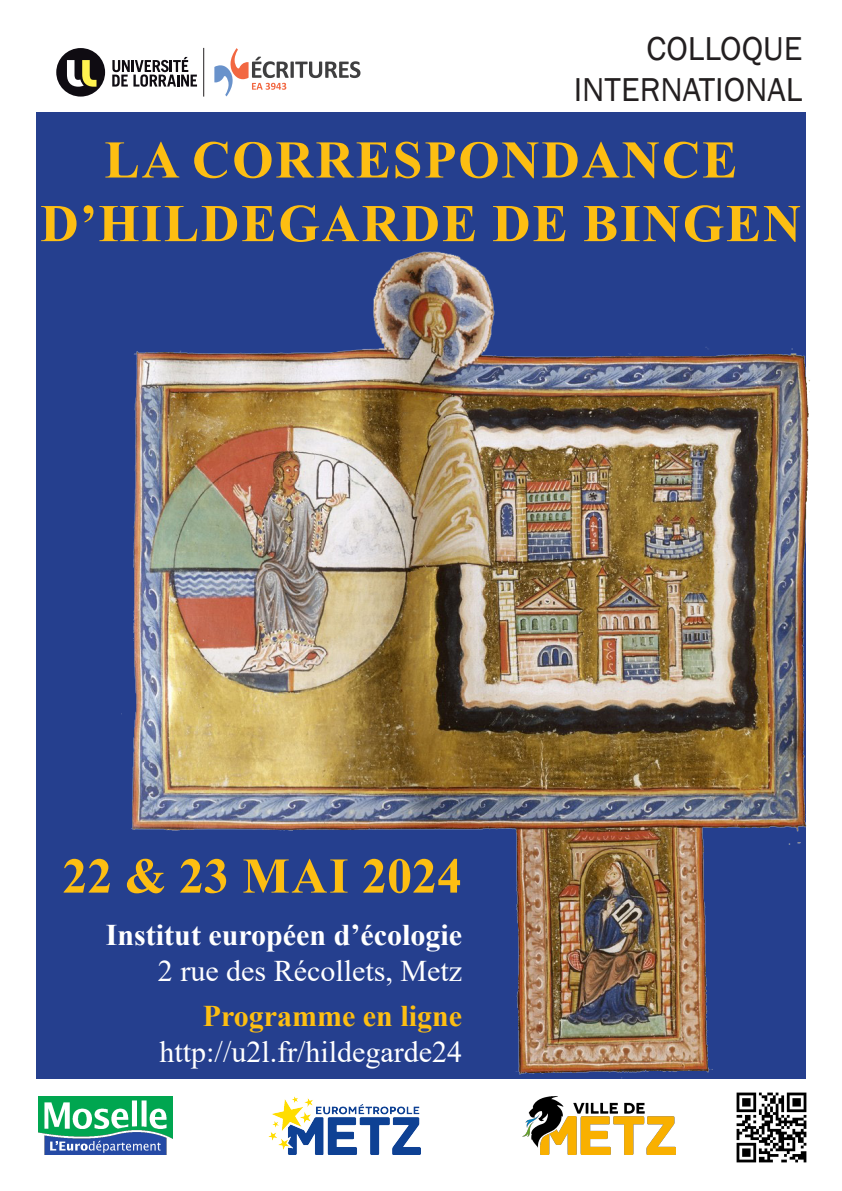
<style>
.page{position:relative;width:842px;height:1191px;background:#fff}
.page>*{position:absolute;margin:0;border:0;box-sizing:border-box;transform-origin:0 0}
.t1{font:700 53px/63.6px "Times New Roman";letter-spacing:.035em;color:#fdbe12;text-align:center}
.t2{font:700 50px "Times New Roman";color:#fdbe12}
.t3{font:34px "Franklin Gothic";color:#231f20}
.t4{font:30px "Times New Roman";color:#fff}
.t5{font:700 30px "Times New Roman";color:#fff}
.t6{font:700 30px "Times New Roman";color:#fdbe12}
</style>
<div class="page">
<div style="left:36px;top:112px;width:770px;height:967px;background:#253f8e"></div>
<img style="left:121px;top:251px;width:689px;height:886px">
<svg style="left:112px;top:57px;width:85px;height:30px"></svg>
<div style="left:56px;top:48px;width:49px;height:49px;background:#0f0c12;border-radius:50%"></div>
<svg style="left:67px;top:60px;width:30px;height:27px"></svg>
<hr style="left:203px;top:48px;width:1px;height:49px;background:#231f20">
<svg style="left:214px;top:48px;width:146px;height:48px"></svg>
<img style="left:39px;top:1096px;width:134px;height:59px">
<img style="left:523px;top:1096px;width:153px;height:59px">
<img style="left:269px;top:1096px;width:151px;height:59px">
<img style="left:731px;top:1088px;width:79px;height:75px">
<p class="t3" style="left:647px;top:27px;width:157px">COLLOQUE</p>
<p class="t3" style="left:574px;top:68px;width:230px">INTERNATIONAL</p>
<p class="t1" style="left:40px;top:126px;width:762px">LA CORRESPONDANCE<br>D’HILDEGARDE DE BINGEN</p>
<p class="t2" style="left:62px;top:839px;width:401px">22 &amp; 23 MAI 2024</p>
<p class="t5" style="left:106px;top:913px;width:358px">Institut européen d’écologie</p>
<p class="t4" style="left:158px;top:949px;width:306px">2 rue des Récollets, Metz</p>
<p class="t6" style="left:203px;top:994px;width:261px">Programme en ligne</p>
<p class="t4" style="left:160px;top:1031px;width:304px">http://u2l.fr/hildegarde24</p>
</div>
